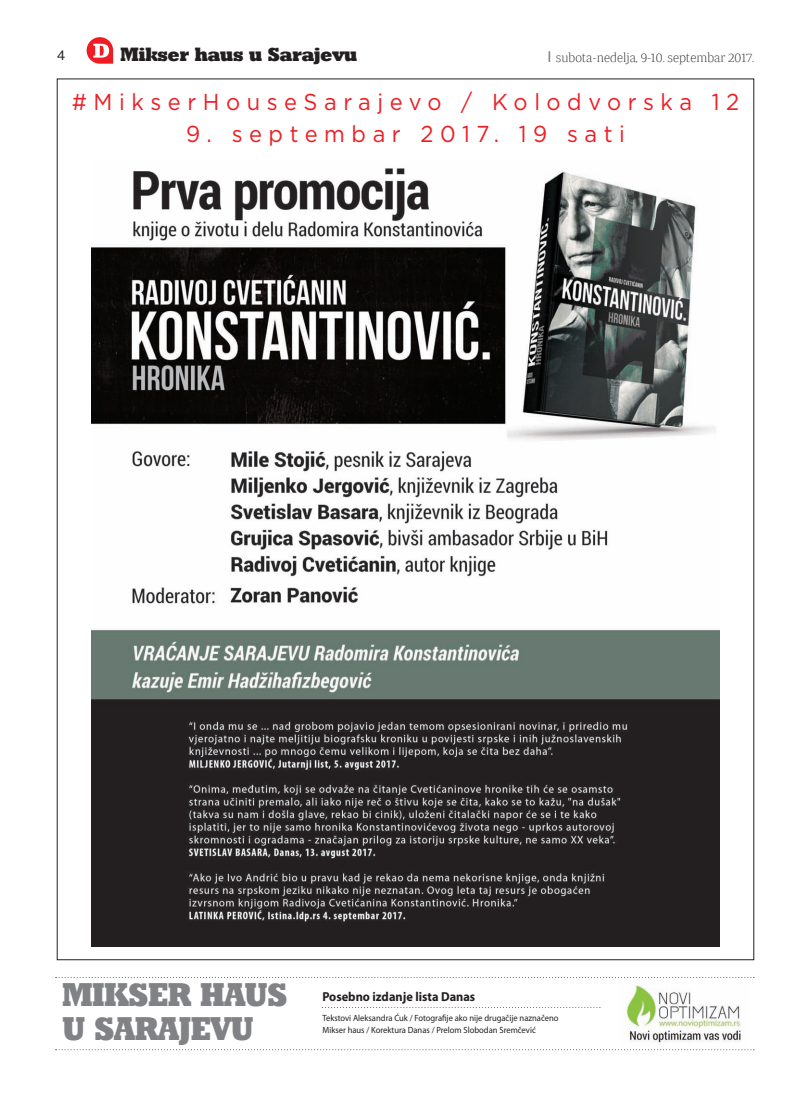
<style>
.page{position:relative;width:794px;height:1098px;background:#fff}
.page>*{position:absolute;margin:0;border:0;box-sizing:border-box;transform-origin:0 0}
.t1{font:900 32.5px/34px "Geo Slab";color:#808285;scale:.91 1}
.t2{font:23px "Gotham";letter-spacing:.3em;color:#ee1d23;scale:.95 1}
.t3{font:900 19px "Geo Slab";color:#231f20;scale:.95 1}
.t4{font:300 13px "Periodico Display Ut Lgsrb";color:#231f20;scale:.95 1}
.t5{font:700 13px "Myriad Pro";color:#231f20;scale:.95 1}
.t6{font:9px/12px "Myriad Pro";color:#231f20;scale:.95 1}
.s1{font-family:"Arial";font-weight:400;font-size:15px;color:#76787b}
</style>
<div class="page">
<svg style="left:87px;top:37px;width:26px;height:27px"></svg>
<img style="left:91px;top:168px;width:628px;height:778px">
<img style="left:626px;top:985px;width:115px;height:58px">
<p class="t3" style="left:120px;top:43px;width:251px">MIKSER HAUS U SARAJEVU</p>
<p class="t4" style="left:547px;top:50px;width:219px"><span class="s1">I</span> subota-nedelja, 9-10. septembar 2017.</p>
<p class="t2" style="left:72px;top:94px;width:704px">#MikserHouseSarajevo / Kolodvorska 12</p>
<p class="t2" style="left:186px;top:126px;width:463px">9. septembar 2017. 19 sati</p>
<p class="t1" style="left:62px;top:976px;width:249px">MIKSER HAUS<br>U SARAJEVU</p>
<p class="t5" style="left:322px;top:991px;width:162px">Posebno izdanje lista Danas</p>
<p class="t6" style="left:322px;top:1012px;width:250px">Tekstovi Aleksandra Ćuk / Fotografije ako nije drugačije naznačeno<br>Mikser haus / Korektura Danas / Prelom Slobodan Sremčević</p>
</div>
